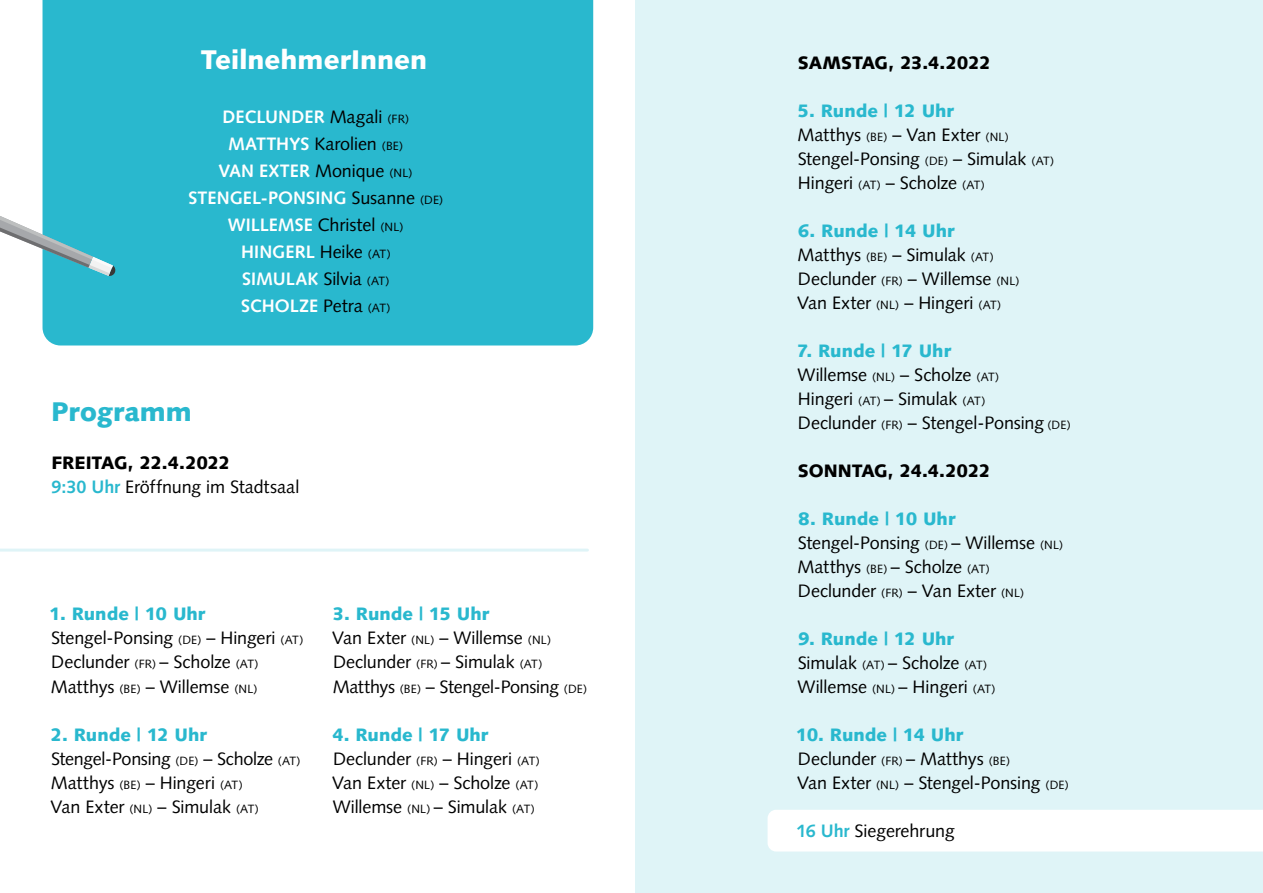
<style>
.page{position:relative;width:1263px;height:893px;background:#fff}
.page>*{position:absolute;margin:0;border:0;box-sizing:border-box;transform-origin:0 0}
.t1{font:900 27px "Syntax";color:#fff}
.t2{font:900 27px "Syntax";letter-spacing:.005em;color:#29b8ce}
.t3{font:18px/24px "Syntax";letter-spacing:-.01em;color:#000}
.t4{font:700 18px/27px "Syntax";color:#fff;text-align:center}
.t5{font:900 18px "Syntax";letter-spacing:-.02em;color:#000}
.s1{font-weight:400;color:#000}
.s2{font-weight:400;font-size:12px;color:#000}
.s3{font-weight:900}
.s4{font-weight:700;color:#29b8ce}
.s5{font-weight:900;color:#29b8ce}
.s6{font-size:12px}
</style>
<div class="page">
<div style="left:636px;top:0;width:627px;height:893px;background:#dff4f7"></div>
<div style="left:43px;top:0;width:550px;height:345px;background:#29b8ce"></div>
<div style="left:767px;top:810px;width:496px;height:41px;background:#fff"></div>
<hr style="left:0;top:549px;width:587px;height:3px;background:#29b8ce">
<svg style="left:0;top:216px;width:116px;height:60px"></svg>
<h1 class="t1" style="left:201px;top:44px;width:227px">TeilnehmerInnen</h1>
<p class="t4" style="left:188px;top:104px;width:256px">DECLUNDER <span class="s1">Magali</span> <span class="s2">(FR)<br></span>MATTHYS <span class="s1">Karolien</span> <span class="s2">(BE)<br></span>VAN EXTER <span class="s1">Monique</span> <span class="s2">(NL)<br></span>STENGEL-PONSING <span class="s1">Susanne</span> <span class="s2">(DE)<br></span>WILLEMSE <span class="s1">Christel</span> <span class="s2">(NL)<br></span>HINGERL <span class="s1">Heike</span> <span class="s2">(AT)<br></span>SIMULAK <span class="s1">Silvia</span> <span class="s2">(AT)<br></span>SCHOLZE <span class="s1">Petra</span> <span class="s2">(AT)</span></p>
<h1 class="t2" style="left:51px;top:396px;width:142px">Programm</h1>
<p class="t3" style="left:51px;top:451px;width:249px"><span class="s3">FREITAG, 22.4.2022<br></span><span class="s4">9:30 Uhr</span> Eröffnung im Stadtsaal</p>
<p class="t3" style="left:49px;top:602px;width:256px"><span class="s5">1. Runde | 10 Uhr<br></span>Stengel-Ponsing <span class="s6">(DE)</span> – Hingeri <span class="s6">(AT)<br></span>Declunder <span class="s6">(FR)</span> – Scholze <span class="s6">(AT)<br></span>Matthys <span class="s6">(BE)</span> – Willemse <span class="s6">(NL)</span></p>
<p class="t3" style="left:50px;top:722px;width:252px"><span class="s5">2. Runde | 12 Uhr<br></span>Stengel-Ponsing <span class="s6">(DE)</span> – Scholze <span class="s6">(AT)<br></span>Matthys <span class="s6">(BE)</span> – Hingeri <span class="s6">(AT)<br></span>Van Exter <span class="s6">(NL)</span> – Simulak <span class="s6">(AT)</span></p>
<p class="t3" style="left:332px;top:602px;width:256px"><span class="s5">3. Runde | 15 Uhr<br></span>Van Exter <span class="s6">(NL)</span> – Willemse <span class="s6">(NL)<br></span>Declunder <span class="s6">(FR)</span> – Simulak <span class="s6">(AT)<br></span>Matthys <span class="s6">(BE)</span> – Stengel-Ponsing <span class="s6">(DE)</span></p>
<p class="t3" style="left:332px;top:722px;width:209px"><span class="s5">4. Runde | 17 Uhr<br></span>Declunder <span class="s6">(FR)</span> – Hingeri <span class="s6">(AT)<br></span>Van Exter <span class="s6">(NL)</span> – Scholze <span class="s6">(AT)<br></span>Willemse <span class="s6">(NL)</span> – Simulak <span class="s6">(AT)</span></p>
<p class="t5" style="left:798px;top:52px;width:194px">SAMSTAG, 23.4.2022</p>
<p class="t3" style="left:798px;top:99px;width:258px"><span class="s5">5. Runde | 12 Uhr<br></span>Matthys <span class="s6">(BE)</span> – Van Exter <span class="s6">(NL)<br></span>Stengel-Ponsing <span class="s6">(DE)</span> – Simulak <span class="s6">(AT)<br></span>Hingeri <span class="s6">(AT)</span> – Scholze <span class="s6">(AT)</span></p>
<p class="t3" style="left:797px;top:219px;width:224px"><span class="s5">6. Runde | 14 Uhr<br></span>Matthys <span class="s6">(BE)</span> – Simulak <span class="s6">(AT)<br></span>Declunder <span class="s6">(FR)</span> – Willemse <span class="s6">(NL)<br></span>Van Exter <span class="s6">(NL)</span> – Hingeri <span class="s6">(AT)</span></p>
<p class="t3" style="left:797px;top:339px;width:275px"><span class="s5">7. Runde | 17 Uhr<br></span>Willemse <span class="s6">(NL)</span> – Scholze <span class="s6">(AT)<br></span>Hingeri <span class="s6">(AT)</span> – Simulak <span class="s6">(AT)<br></span>Declunder <span class="s6">(FR)</span> – Stengel-Ponsing <span class="s6">(DE)</span></p>
<p class="t5" style="left:798px;top:460px;width:194px">SONNTAG, 24.4.2022</p>
<p class="t3" style="left:798px;top:507px;width:267px"><span class="s5">8. Runde | 10 Uhr<br></span>Stengel-Ponsing <span class="s6">(DE)</span> – Willemse <span class="s6">(NL)<br></span>Matthys <span class="s6">(BE)</span> – Scholze <span class="s6">(AT)<br></span>Declunder <span class="s6">(FR)</span> – Van Exter <span class="s6">(NL)</span></p>
<p class="t3" style="left:798px;top:627px;width:199px"><span class="s5">9. Runde | 12 Uhr<br></span>Simulak <span class="s6">(AT)</span> – Scholze <span class="s6">(AT)<br></span>Willemse <span class="s6">(NL)</span> – Hingeri <span class="s6">(AT)</span></p>
<p class="t3" style="left:796px;top:723px;width:274px"><span class="s5">10. Runde | 14 Uhr<br></span>Declunder <span class="s6">(FR)</span> – Matthys <span class="s6">(BE)<br></span>Van Exter <span class="s6">(NL)</span> – Stengel-Ponsing <span class="s6">(DE)</span></p>
<p class="t3" style="left:796px;top:819px;width:160px"><span class="s4">16 Uhr</span> Siegerehrung</p>
</div>
